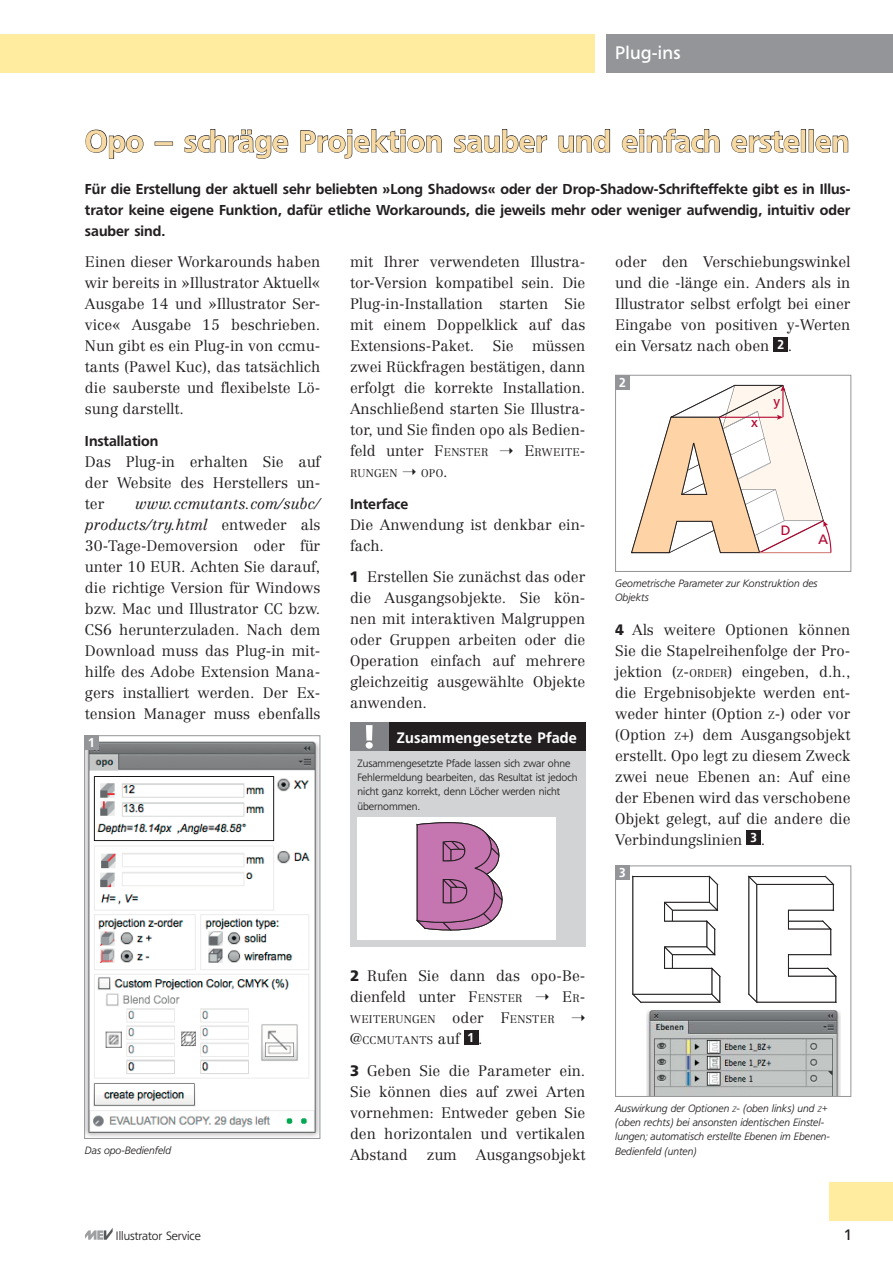
<style>
.page{position:relative;width:893px;height:1263px;background:#fff}
.page>*{position:absolute;margin:0;border:0;box-sizing:border-box;transform-origin:0 0}
.t1{font:500 30px "Freeborn SB";color:#f6d9a2}
.t2{font:18px "Freeborn SB";letter-spacing:.01em;color:#fff}
.t3{font:300 15px/21px "Centennial";color:#231f20;text-align:justify}
.t4{font:500 15px "Freeborn SB";letter-spacing:.02em;color:#fff}
.t5{font:300 15px "Centennial";color:#231f20}
.t6{font:15px "Freeborn SB";color:#231f20}
.t7{font:500 14.25px/21px "Freeborn SB";color:#231f20;text-align:justify}
.t8{font:13.5px "Freeborn SB";color:#b30a32}
.t9{font:500 12.75px "Freeborn SB";color:#fff;scale:.95 1}
.t10{font:300 12px "Freeborn SB";color:#231f20}
.t11{font:300 10.95px/21px "Centennial";letter-spacing:.03em;color:#231f20}
.t12{font:italic 300 10.5px/14.2px "Freeborn SB";color:#231f20}
.t13{font:300 10.5px/14.2px "Freeborn SB";color:#231f20}
.s1{font-style:inherit}
.s2{font-size:10.95px}
.s3{font-size:15px}
.s4{font-family:"Freeborn SB";font-weight:700}
.s5{font-style:italic}
.s6{font-size:7.65px}
</style>
<div class="page">
<div style="left:607px;top:34px;width:286px;height:38px;background:#939598"></div>
<div style="left:0;top:34px;width:594px;height:38px;background:#ffec9f"></div>
<svg style="left:85px;top:1228px;width:28px;height:12px"></svg>
<div style="left:829px;top:1182px;width:64px;height:38px;background:#ffec9f"></div>
<div style="left:86px;top:130px;width:21px;height:23px;border:1px solid #231f20;border-radius:50%"></div>
<div style="left:90px;top:133px;width:12px;height:16px;border:1px solid #231f20;border-radius:50%"></div>
<svg style="left:109px;top:135px;width:64px;height:24px"></svg>
<svg style="left:184px;top:129px;width:104px;height:30px"></svg>
<svg style="left:300px;top:130px;width:28px;height:23px"></svg>
<div style="left:328px;top:135px;width:17px;height:18px;border:1px solid #231f20;border-radius:50%"></div>
<div style="left:333px;top:139px;width:8px;height:10px;border:1px solid #231f20;border-radius:50%"></div>
<svg style="left:344px;top:129px;width:62px;height:30px"></svg>
<div style="left:407px;top:135px;width:18px;height:18px;border:1px solid #231f20;border-radius:50%"></div>
<div style="left:412px;top:139px;width:8px;height:10px;border:1px solid #231f20;border-radius:50%"></div>
<svg style="left:426px;top:135px;width:16px;height:18px"></svg>
<svg style="left:454px;top:129px;width:93px;height:24px"></svg>
<svg style="left:558px;top:129px;width:52px;height:24px"></svg>
<svg style="left:622px;top:129px;width:98px;height:24px"></svg>
<svg style="left:731px;top:129px;width:117px;height:24px"></svg>
<div style="left:350px;top:751px;width:235px;height:196px;background:#d1d3d4"></div>
<div style="left:357px;top:817px;width:199px;height:122px;background:#fff"></div>
<svg style="left:416px;top:822px;width:87px;height:109px;background:#bb7dab"></svg>
<div style="left:388px;top:722px;width:197px;height:29px;background:#231f20"></div>
<div style="left:350px;top:722px;width:38px;height:29px;background:#808285"></div>
<svg style="left:366px;top:725px;width:7px;height:24px"></svg>
<div style="left:464px;top:1030px;width:14px;height:14px;background:#231f20"></div>
<div style="left:774px;top:337px;width:14px;height:14px;background:#231f20"></div>
<svg style="left:629px;top:385px;width:203px;height:169px"></svg>
<div style="left:615px;top:375px;width:236px;height:197px;border:1px solid #939598"></div>
<div style="left:615px;top:375px;width:14px;height:14px;background:#939598"></div>
<div style="left:747px;top:831px;width:14px;height:14px;background:#231f20"></div>
<img style="left:646px;top:1010px;width:194px;height:85px">
<svg style="left:632px;top:875px;width:89px;height:129px"></svg>
<svg style="left:748px;top:875px;width:89px;height:129px"></svg>
<div style="left:615px;top:866px;width:236px;height:231px;border:1px solid #939598"></div>
<div style="left:615px;top:866px;width:14px;height:14px;background:#939598"></div>
<img style="left:86px;top:741px;width:232px;height:396px">
<div style="left:84px;top:735px;width:236px;height:404px;border:1px solid #939598"></div>
<div style="left:85px;top:736px;width:14px;height:14px;background:#939598"></div>
<p class="t2" style="left:615px;top:42px;width:67px">Plug-ins</p>
<h1 class="t1" style="left:85px;top:128px;width:766px">Opo – schräge Projektion sauber und einfach erstellen</h1>
<p class="t7" style="left:85px;top:179px;width:767px">Für die Erstellung der aktuell sehr beliebten »Long Shadows« oder der Drop-Shadow-Schrifteffekte gibt es in Illus&shy;trator keine eigene Funktion, dafür etliche Workarounds, die jeweils mehr oder weniger aufwendig, intuitiv oder sauber sind.</p>
<p class="t3" style="left:85px;top:253px;width:237px">Einen dieser Workarounds haben wir bereits in »Illustrator Aktuell« Ausgabe 14 und »Illustrator Ser&shy;vice« Ausgabe 15 beschrieben.<br>Nun gibt es ein Plug-in von ccmu&shy;tants (Pawel Kuc), das tatsächlich die sauberste und flexibelste Lö&shy;sung darstellt.</p>
<p class="t7" style="left:85px;top:431px;width:75px">Installation</p>
<p class="t3" style="left:85px;top:452px;width:237px">Das Plug-in erhalten Sie auf der Website des Herstellers un&shy;ter</p>
<p class="t3" style="left:350px;top:253px;width:237px">mit Ihrer verwendeten Illustra&shy;tor-Version kompatibel sein. Die Plug-in-Installation starten Sie mit einem Doppelklick auf das Extensions-Paket. Sie müssen zwei Rückfragen bestätigen, dann erfolgt die korrekte Installation.<br>Anschließend starten Sie Illustra&shy;tor, und Sie finden opo als Bedien&shy;feld unter <span class="s1">F</span><span class="s2">ENSTER</span></p>
<p class="t3" style="left:615px;top:253px;width:237px">oder den Verschiebungswinkel und die -länge ein. Anders als in Illustrator selbst erfolgt bei einer Eingabe von positiven y-Werten ein Versatz nach oben <sup>2</sup> .</p>
<p class="t9" style="left:619px;top:377px;width:8px">2</p>
<p class="t8" style="left:773px;top:393px;width:8px">y</p>
<p class="t8" style="left:751px;top:415px;width:8px">x</p>
<p class="t11" style="left:524px;top:443px;width:63px"><span class="s3">E</span>RWEITE<span class="s3">-</span></p>
<p class="t11" style="left:350px;top:464px;width:49px">RUNGEN</p>
<p class="t11" style="left:421px;top:464px;width:28px">OPO<span class="s3">.</span></p>
<p class="t7" style="left:350px;top:494px;width:60px">Interface</p>
<p class="t3" style="left:350px;top:515px;width:237px">Die Anwendung ist denkbar ein&shy;fach.</p>
<p class="t3" style="left:350px;top:568px;width:237px"><span class="s4">1</span> Erstellen Sie zunächst das oder die Ausgangsobjekte. Sie kön&shy;nen mit interaktiven Malgruppen oder Gruppen arbeiten oder die Operation einfach auf mehrere gleichzeitig ausgewählte Objekte anwenden.</p>
<p class="t3" style="left:85px;top:494px;width:237px;text-indent:50px"><span class="s5">www.ccmutants.com/subc/ products/try.html</span> entweder als 30-Tage-Demoversion oder für unter 10 EUR. Achten Sie da rauf, die richtige Version für Windows bzw. Mac und Illustrator CC bzw.<br>CS6 herunterzuladen. Nach dem Download muss das Plug-in mit&shy;hilfe des Adobe Extension Mana&shy;gers installiert werden. Der Ex&shy;tension Manager muss ebenfalls</p>
<p class="t8" style="left:781px;top:523px;width:11px">D</p>
<p class="t8" style="left:818px;top:532px;width:11px">A</p>
<p class="t12" style="left:615px;top:577px;width:204px">Geometrische Parameter zur Konstruktion des<br>Objekts</p>
<p class="t3" style="left:615px;top:620px;width:237px"><span class="s4">4</span> Als weitere Optionen können Sie die Stapelreihenfolge der Pro&shy;jektion (<span class="s2">Z</span><span class="s1">-</span><span class="s2">ORDER</span>) eingeben, d.h., die Ergebnisobjekte werden ent&shy;weder hinter (Option <span class="s2">Z</span><span class="s1">-</span>) oder vor (Option <span class="s2">Z</span><span class="s1">+</span>) dem Ausgangsobjekt erstellt. Opo legt zu diesem Zweck zwei neue Ebenen an: Auf eine der Ebenen wird das verschobene Objekt gelegt, auf die andere die Verbindungslinien <sup>3</sup> .</p>
<p class="t9" style="left:619px;top:867px;width:8px">3</p>
<p class="t4" style="left:397px;top:731px;width:182px">Zusammengesetzte Pfade</p>
<p class="t9" style="left:88px;top:737px;width:8px">1</p>
<p class="t13" style="left:357px;top:757px;width:221px">Zusammengesetzte Pfade lassen sich zwar ohne Fehlermeldung bearbeiten, das Resultat ist jedoch nicht ganz korrekt, denn Löcher werden nicht übernommen.</p>
<p class="t12" style="left:85px;top:1144px;width:88px">Das opo-Bedienfeld</p>
<p class="t3" style="left:350px;top:967px;width:237px"><span class="s4">2</span> Rufen Sie dann das opo-Be&shy;dienfeld unter <span class="s1">F</span><span class="s2">ENSTER</span></p>
<p class="t5" style="left:562px;top:992px;width:25px">E<span class="s2">R</span>-</p>
<p class="t11" style="left:350px;top:1010px;width:206px">WEITERUNGEN <span class="s3">oder</span> <span class="s3">F</span>ENSTER <span class="s3">@</span>CCMUTANTS <span class="s3">auf</span> <sup>1</sup> <span class="s3">.</span></p>
<p class="t3" style="left:350px;top:1061px;width:237px"><span class="s4">3</span> Geben Sie die Parameter ein.<br>Sie können dies auf zwei Arten vornehmen: Entweder geben Sie den horizontalen und vertikalen Abstand</p>
<p class="t3" style="left:427px;top:1145px;width:31px">zum</p>
<p class="t3" style="left:476px;top:1145px;width:111px">Ausgangsobjekt</p>
<p class="t12" style="left:615px;top:1102px;width:216px">Auswirkung der Optionen <span class="s6">Z</span><span class="s1">-</span> (oben links) und <span class="s6">Z</span><span class="s1">+ </span>(oben rechts) bei ansonsten identischen Einstel&shy;lungen; automatisch erstellte Ebenen im Ebenen-Bedienfeld (unten)</p>
<p class="t10" style="left:116px;top:1230px;width:86px">Illustrator Service</p>
<p class="t6" style="left:844px;top:1226px;width:10px">1</p>
</div>
